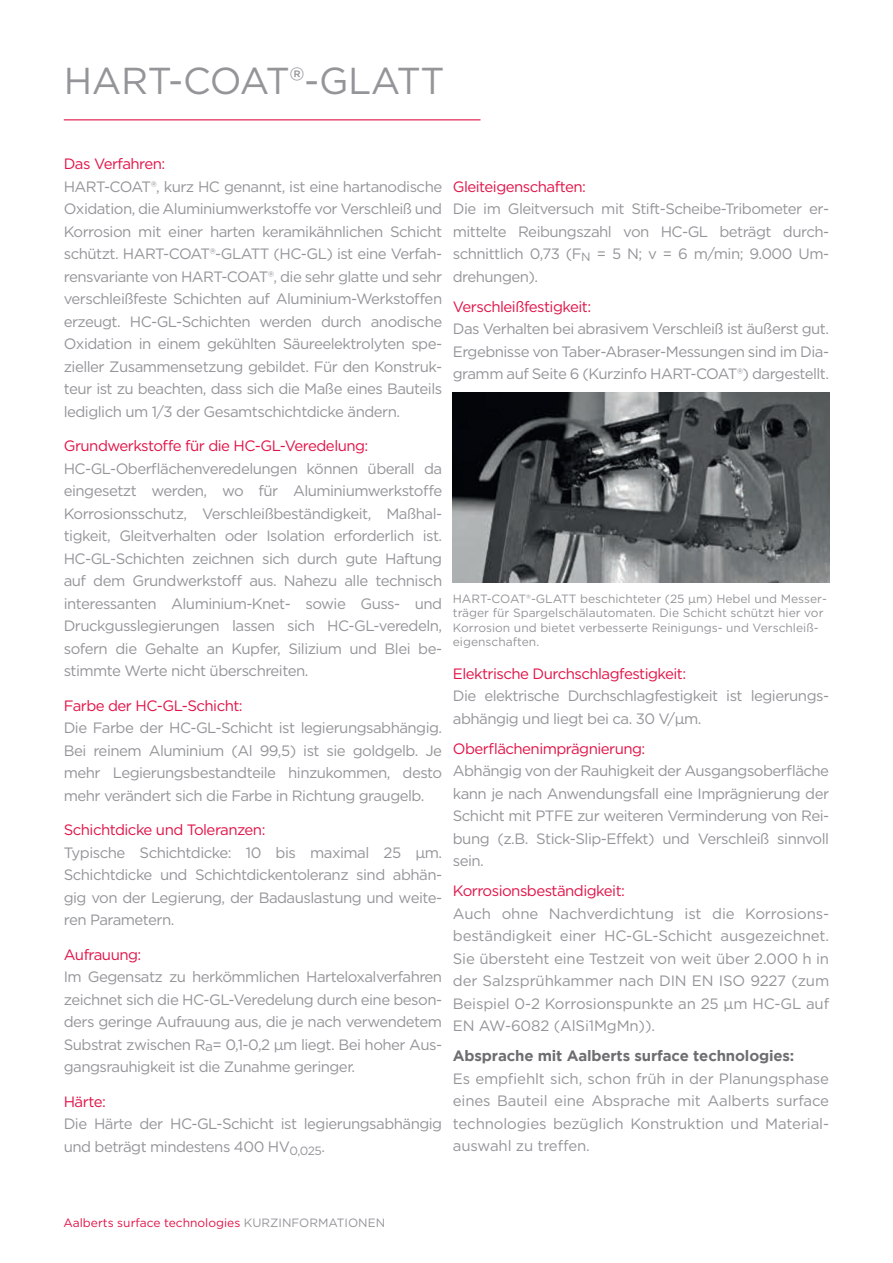
<style>
.page{position:relative;width:893px;height:1263px;background:#fff}
.page>*{position:absolute;margin:0;border:0;box-sizing:border-box;transform-origin:0 0}
.t1{font:37.5px "Gotham";letter-spacing:-.01em;color:#939598}
.t2{font:15px/22.5px "Gotham";letter-spacing:-.035em;color:#939598;text-align:justify}
.t3{font:15px "Gotham";letter-spacing:-.035em;color:#e21347}
.t4{font:700 15px "Gotham";letter-spacing:-.01em;color:#6d6e71}
.t5{font:12px/14.4px "Gotham";color:#939598}
.t6{font:12px "Gotham";color:#e21347}
.s1{color:#939598}
</style>
<div class="page">
<hr style="left:64px;top:119px;width:416px;height:1px;background:#e21347">
<img style="left:453px;top:392px;width:376px;height:191px">
<h1 class="t1" style="left:64px;top:64px;width:382px">HART-COAT®-GLATT</h1>
<p class="t3" style="left:64px;top:157px;width:103px">Das Verfahren:</p>
<p class="t2" style="left:64px;top:176px;width:380px">HART-COAT®, kurz HC genannt, ist eine hartanodische Oxidation, die Aluminiumwerkstoffe vor Verschleiß und Korrosion mit einer harten keramikähnlichen Schicht schützt. HART-COAT®-GLATT (HC-GL) ist eine Verfah&shy;rensvariante von HART-COAT®, die sehr glatte und sehr verschleißfeste Schichten auf Aluminium-Werkstoffen erzeugt. HC-GL-Schichten werden durch anodische Oxidation in einem gekühlten Säure elektrolyten spe&shy;zieller Zusammen setzung gebildet. Für den Konstruk&shy;teur ist zu beachten, dass sich die Maße eines Bauteils lediglich um 1/3 der Gesamtschichtdicke ändern.</p>
<p class="t3" style="left:64px;top:439px;width:306px">Grundwerkstoffe für die HC-GL-Veredelung:</p>
<p class="t2" style="left:64px;top:458px;width:380px">HC-GL-Oberflächenveredelungen können überall da eingesetzt werden, wo für Aluminiumwerkstoffe Korrosionsschutz, Verschleißbeständigkeit, Maßhal&shy;tigkeit, Gleitverhalten oder Isolation erforderlich ist.<br>HC-GL-Schichten zeichnen sich durch gute Haftung auf dem Grundwerkstoff aus. Nahezu alle technisch interessanten Aluminium-Knet- sowie Guss- und Druckgusslegierungen lassen sich HC-GL-veredeln, sofern die Gehalte an Kupfer, Silizium und Blei be&shy;stimmte Werte nicht überschreiten.</p>
<p class="t3" style="left:64px;top:699px;width:180px">Farbe der HC-GL-Schicht:</p>
<p class="t2" style="left:64px;top:718px;width:380px">Die Farbe der HC-GL-Schicht ist legierungsabhängig.<br>Bei reinem Aluminium (Al 99,5) ist sie goldgelb. Je mehr Legierungsbestandteile hinzukommen, desto mehr ver ändert sich die Farbe in Richtung graugelb.</p>
<p class="t3" style="left:64px;top:823px;width:203px">Schichtdicke und Toleranzen:</p>
<p class="t2" style="left:64px;top:842px;width:380px">Typische Schichtdicke: 10 bis maximal 25 µm.<br>Schichtdicke und Schichtdickentoleranz sind abhän&shy;gig von der Legierung, der Badauslastung und weite&shy;ren Parametern.</p>
<p class="t3" style="left:64px;top:948px;width:79px">Aufrauung:</p>
<p class="t2" style="left:64px;top:967px;width:380px">Im Gegensatz zu herkömmlichen Harteloxalverfahren zeichnet sich die HC-GL-Veredelung durch eine beson&shy;ders geringe Aufrauung aus, die je nach verwendetem Sub strat zwischen R<sub>a</sub>= 0,1-0,2 µm liegt. Bei hoher Aus&shy;gangsrauhigkeit ist die Zunahme geringer.</p>
<p class="t3" style="left:64px;top:1095px;width:44px">Härte:</p>
<p class="t2" style="left:64px;top:1114px;width:380px">Die Härte der HC-GL-Schicht ist legierungsabhängig und beträgt mindestens 400 HV<sub>0,025</sub>.</p>
<p class="t3" style="left:453px;top:180px;width:135px">Gleiteigenschaften:</p>
<p class="t2" style="left:453px;top:199px;width:378px">Die im Gleitversuch mit Stift-Scheibe-Tribometer er&shy;mittelte Reibungszahl von HC-GL beträgt durch&shy;schnitt lich 0,73 (F<sub>N</sub> = 5 N; v = 6 m/min; 9.000 Um&shy;drehungen).</p>
<p class="t3" style="left:453px;top:300px;width:140px">Verschleißfestigkeit:</p>
<p class="t2" style="left:453px;top:319px;width:378px">Das Verhalten bei abrasivem Verschleiß ist äußerst gut.<br>Ergebnisse von Taber-Abraser-Messungen sind im Dia&shy;gramm auf Seite 6 (Kurzinfo HART-COAT®) dargestellt.</p>
<p class="t5" style="left:453px;top:592px;width:376px">HART-COAT®-GLATT beschichteter (25 µm) Hebel und Messer&shy;träger für Spargelschälautomaten. Die Schicht schützt hier vor Korrosion und bietet verbesserte Reinigungs- und Verschleiß&shy;eigenschaften.</p>
<p class="t3" style="left:453px;top:667px;width:235px">Elektrische Durchschlagfestigkeit:</p>
<p class="t2" style="left:453px;top:685px;width:378px">Die elektrische Durchschlagfestigkeit ist legie rungs&shy;abhängig und liegt bei ca. 30 V/µm.</p>
<p class="t3" style="left:453px;top:742px;width:194px">Oberflächenimprägnierung:</p>
<p class="t2" style="left:453px;top:760px;width:378px">Abhängig von der Rauhigkeit der Ausgangs ober fläche kann je nach Anwendungsfall eine Impräg nierung der Schicht mit PTFE zur weiteren Verminderung von Rei&shy;bung (z.B. Stick-Slip-Effekt) und Verschleiß sinnvoll sein.</p>
<p class="t3" style="left:453px;top:884px;width:174px">Korrosionsbeständigkeit:</p>
<p class="t2" style="left:453px;top:903px;width:378px">Auch ohne Nachverdichtung ist die Korrosions&shy;bestän dig keit einer HC-GL-Schicht ausgezeichnet.<br>Sie über steht eine Testzeit von weit über 2.000 h in der Salz sprühkammer nach DIN EN ISO 9227 (zum Beispiel 0-2 Korrosionspunkte an 25 µm HC-GL auf EN AW-6082 (AlSi1MgMn)).</p>
<p class="t4" style="left:453px;top:1050px;width:343px">Absprache mit Aalberts surface technologies:</p>
<p class="t2" style="left:453px;top:1068px;width:378px">Es empfiehlt sich, schon früh in der Planungsphase eines Bauteil eine Absprache mit Aalberts surface technologies bezüglich Konstruktion und Material&shy;auswahl zu treffen.</p>
<p class="t6" style="left:63px;top:1217px;width:323px">Aalberts surface technologies <span class="s1">KURZINFORMATIONEN</span></p>
</div>
